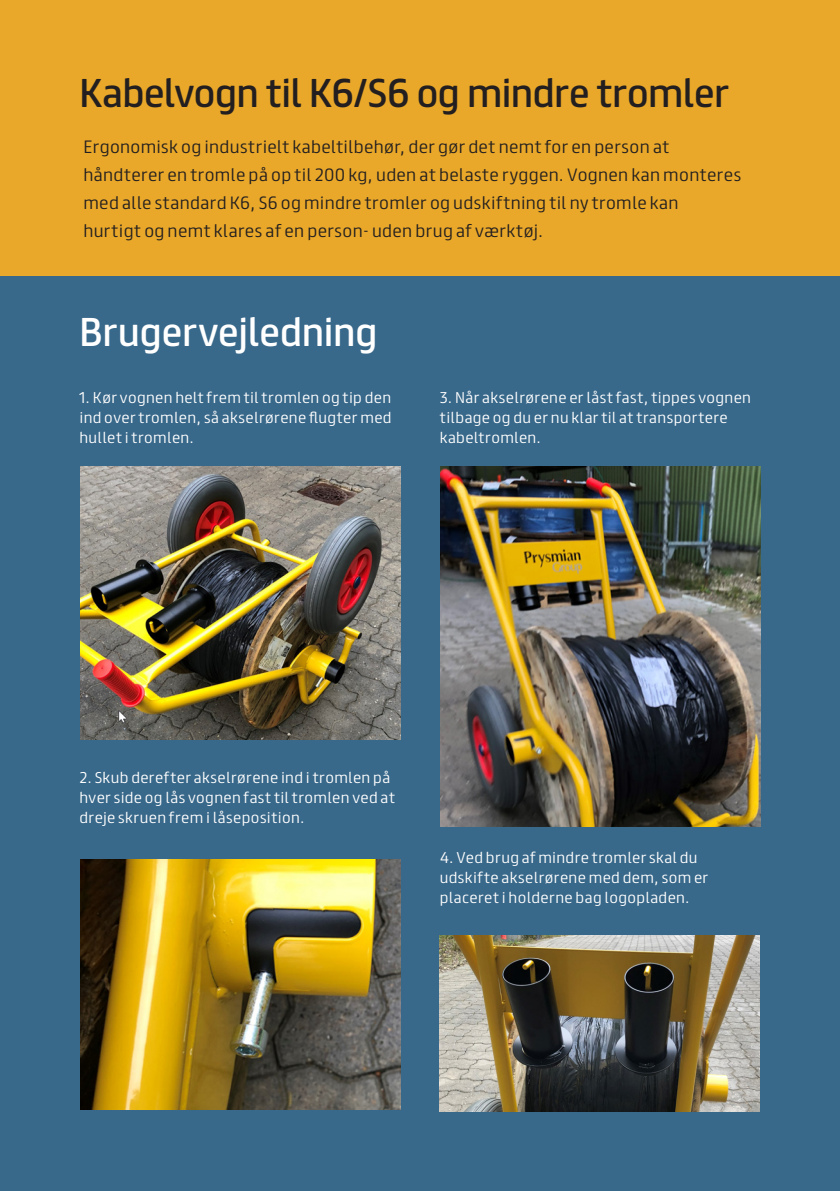
<style>
.page{position:relative;width:840px;height:1191px;background:#fff}
.page>*{position:absolute;margin:0;border:0;box-sizing:border-box;transform-origin:0 0}
.Innehållsf{font:36px "FS Truman";letter-spacing:-.015em;color:#231f20}
.t1{font:36px "FS Truman";letter-spacing:-.005em;color:#fff}
.t2{font:300 16px/28px "FS Truman";letter-spacing:.025em;color:#231f20}
.t3{font:300 14px/20px "FS Truman";letter-spacing:.03em;color:#fff}
</style>
<div class="page">
<hr style="left:839px;top:0;width:1px;height:808px;background:#38688a">
<div style="left:0;top:0;width:839px;height:278px;background:#e9a829"></div>
<div style="left:0;top:276px;width:839px;height:915px;background:#38688a"></div>
<img style="left:80px;top:466px;width:320px;height:273px">
<img style="left:80px;top:859px;width:320px;height:250px">
<img style="left:440px;top:467px;width:320px;height:359px">
<img style="left:439px;top:935px;width:320px;height:176px">
<p class="Innehållsf" style="left:79px;top:62px;width:651px">Kabelvogn til K6/S6 og mindre tromler</p>
<p class="t2" style="left:83px;top:131px;width:659px">Ergonomisk og industrielt kabeltilbehør, der gør det nemt for en person at håndterer en tromle på op til 200 kg, uden at belaste ryggen. Vognen kan monteres med alle standard K6, S6 og mindre tromler og udskiftning til ny tromle kan<br>hurtigt og nemt klares af en person- uden brug af værktøj.</p>
<p class="t1" style="left:79px;top:300px;width:299px">Brugervejledning</p>
<p class="t3" style="left:79px;top:386px;width:313px;text-align:justify">1. Kør vognen helt frem til tromlen og tip den ind over tromlen, så akselrørene flugter med hullet i tromlen.</p>
<p class="t3" style="left:439px;top:386px;width:312px">3. Når akselrørene er låst fast, tippes vognen tilbage og du er nu klar til at transportere kabeltromlen.</p>
<p class="t3" style="left:79px;top:766px;width:317px">2. Skub derefter akselrørene ind i tromlen på hver side og lås vognen fast til tromlen ved at dreje skruen frem i låseposition.</p>
<p class="t3" style="left:439px;top:846px;width:270px">4. Ved brug af mindre tromler skal du udskifte akselrørene med dem, som er placeret i holderne bag logopladen.</p>
</div>
